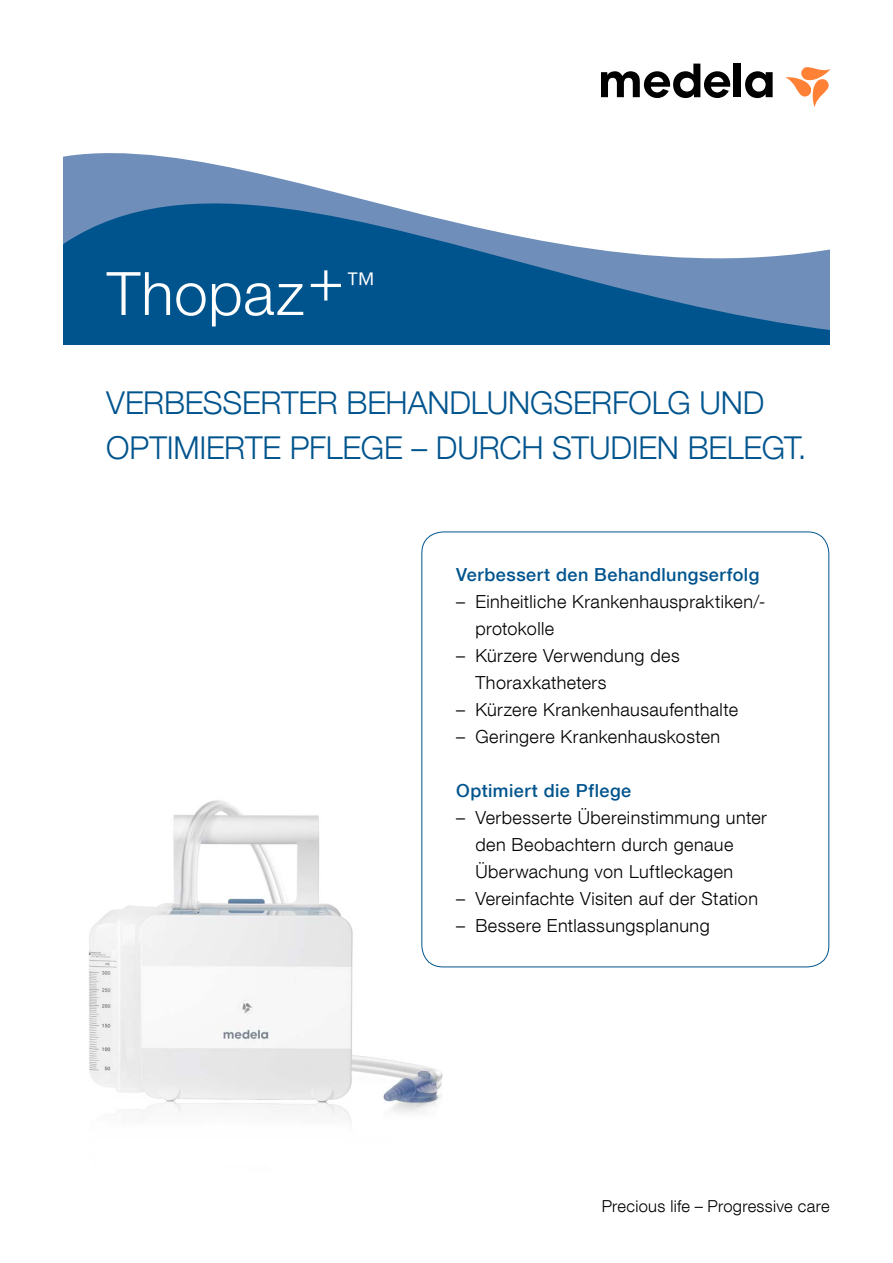
<style>
.page{position:relative;width:893px;height:1263px;background:#fff}
.page>*{position:absolute;margin:0;border:0;box-sizing:border-box;transform-origin:0 0}
.t1{font:300 60px "Helvetica Neue LT Com";letter-spacing:.01em;color:#fff}
.t2{font:300 31.5px/45px "Helvetica Neue LT Com";letter-spacing:-.005em;color:#00548e}
.t3{font:300 18px/27px "Helvetica Neue LT Com";letter-spacing:.025em;color:#000}
.t4{font:500 18px "Helvetica Neue LT Com";letter-spacing:.03em;color:#00548e}
.t5{font:300 16.5px "Helvetica Neue LT Com";letter-spacing:.02em;color:#000}
</style>
<div class="page">
<svg style="left:601px;top:64px;width:228px;height:22px"></svg>
<svg style="left:64px;top:86px;width:765px;height:258px"></svg>
<img style="left:88px;top:800px;width:359px;height:323px">
<h1 class="t1" style="left:107px;top:257px;width:270px">Thopaz+<sup>™</sup></h1>
<h2 class="t2" style="left:106px;top:379px;width:702px">VERBESSERTER BEHANDLUNGSERFOLG UND<br>OPTIMIERTE PFLEGE – DURCH STUDIEN BELEGT.</h2>
<p class="t4" style="left:456px;top:563px;width:305px">Verbessert den Behandlungserfolg</p>
<p class="t3" style="left:475px;top:587px;width:292px;text-indent:-19px">– Einheitliche Krankenhauspraktiken/- protokolle</p>
<p class="t3" style="left:475px;top:641px;width:206px;text-indent:-19px">– Kürzere Verwendung des<br>Thoraxkatheters</p>
<p class="t3" style="left:456px;top:695px;width:283px">– Kürzere Krankenhausaufenthalte</p>
<p class="t3" style="left:456px;top:722px;width:265px">– Geringere Krankenhauskosten</p>
<p class="t4" style="left:456px;top:779px;width:177px">Optimiert die Pflege</p>
<p class="t3" style="left:475px;top:803px;width:293px;text-indent:-19px">– Verbesserte Übereinstimmung unter den Beobachtern durch genaue<br>Überwachung von Luftleckagen</p>
<p class="t3" style="left:456px;top:884px;width:303px">– Vereinfachte Visiten auf der Station</p>
<p class="t3" style="left:456px;top:911px;width:255px">– Bessere Entlassungsplanung</p>
<p class="t5" style="left:602px;top:1196px;width:229px">Precious life – Progressive care</p>
</div>
